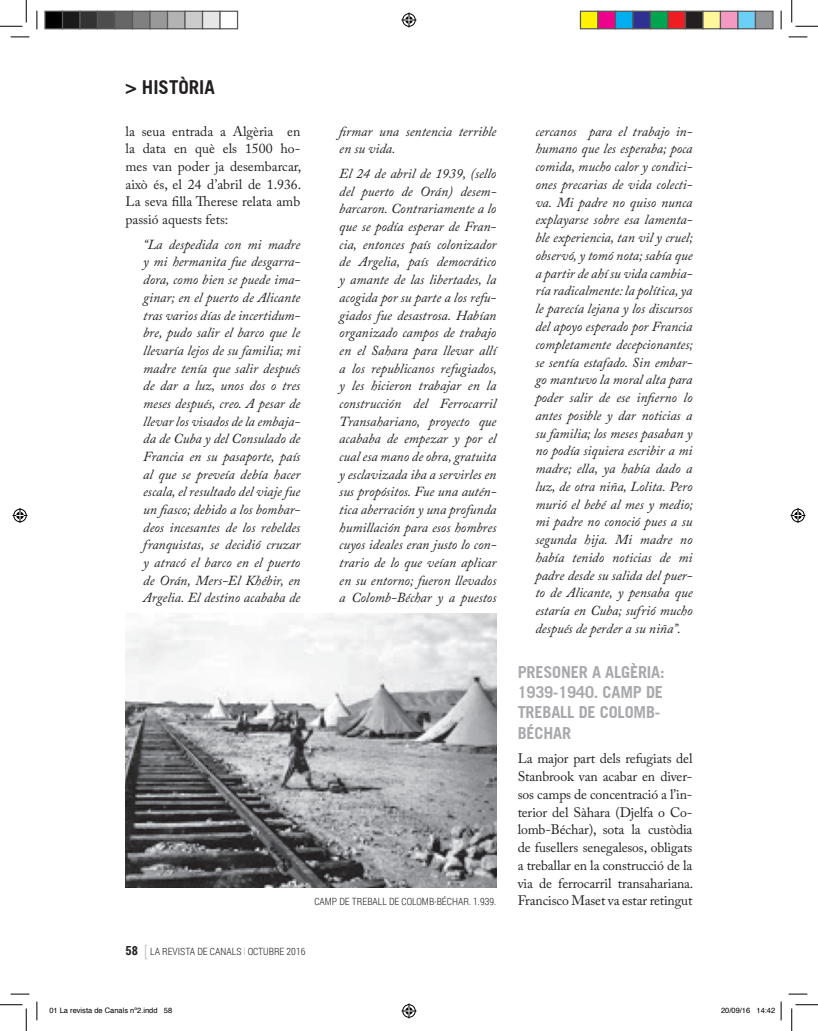
<style>
.page{position:relative;width:818px;height:1031px;background:#fff}
.page>*{position:absolute;margin:0;border:0;box-sizing:border-box;transform-origin:0 0}
.t1{font:700 18.75px "Commerce Black S Si";color:#231f20}
.t2{font:700 16.25px/20.2px "Commerce Black S Si";letter-spacing:-.01em;color:#a8a9ad}
.t3{font:italic 13.75px/17.6px "Adobe Caslon Pro";color:#231f20;text-align:justify}
.t4{font:13.75px/17.8px "Adobe Caslon Pro";letter-spacing:-.01em;color:#231f20;text-align:justify}
.t5{font:300 10px "Roboto Condensed";color:#231f20}
.t6{font:7.5px "Helvetica";color:#000}
.s1{font-weight:700;font-size:12.5px}
.s2{font-size:15px;color:#bcbdc0}
.s3{font-size:14.75px;color:#bcbdc0}
</style>
<div class="page">
<img style="left:125px;top:614px;width:371px;height:273px">
<svg style="left:11px;top:36px;width:18px;height:2px"></svg>
<svg style="left:788px;top:36px;width:19px;height:2px"></svg>
<svg style="left:11px;top:993px;width:18px;height:1px"></svg>
<svg style="left:788px;top:993px;width:19px;height:1px"></svg>
<svg style="left:36px;top:11px;width:2px;height:18px"></svg>
<svg style="left:36px;top:1001px;width:2px;height:19px"></svg>
<svg style="left:780px;top:11px;width:2px;height:18px"></svg>
<svg style="left:0;top:0;width:27px;height:27px"></svg>
<svg style="left:0;top:1004px;width:27px;height:26px"></svg>
<svg style="left:791px;top:0;width:27px;height:27px"></svg>
<svg style="left:791px;top:1004px;width:27px;height:26px"></svg>
<svg style="left:401px;top:13px;width:15px;height:15px"></svg>
<svg style="left:401px;top:1003px;width:15px;height:15px"></svg>
<svg style="left:13px;top:508px;width:15px;height:15px"></svg>
<svg style="left:790px;top:508px;width:15px;height:15px"></svg>
<div style="left:45px;top:11px;width:18px;height:18px;background:#000"></div>
<div style="left:44px;top:11px;width:19px;height:18px;border:1px solid #595959"></div>
<div style="left:63px;top:11px;width:17px;height:18px;background:#1a1a1a"></div>
<div style="left:62px;top:11px;width:19px;height:18px;border:1px solid #595959"></div>
<div style="left:80px;top:11px;width:18px;height:18px;background:#333"></div>
<div style="left:79px;top:11px;width:19px;height:18px;border:1px solid #595959"></div>
<div style="left:98px;top:11px;width:17px;height:18px;background:#4d4d4d"></div>
<div style="left:97px;top:11px;width:19px;height:18px;border:1px solid #595959"></div>
<div style="left:115px;top:11px;width:18px;height:18px;background:#666"></div>
<div style="left:114px;top:11px;width:19px;height:18px;border:1px solid #595959"></div>
<div style="left:133px;top:11px;width:17px;height:18px;background:#808080"></div>
<div style="left:132px;top:11px;width:19px;height:18px;border:1px solid #595959"></div>
<div style="left:150px;top:11px;width:18px;height:18px;background:#999"></div>
<div style="left:149px;top:11px;width:19px;height:18px;border:1px solid #595959"></div>
<div style="left:168px;top:11px;width:17px;height:18px;background:#b3b3b3"></div>
<div style="left:167px;top:11px;width:19px;height:18px;border:1px solid #595959"></div>
<div style="left:185px;top:11px;width:18px;height:18px;background:#ccc"></div>
<div style="left:184px;top:11px;width:19px;height:18px;border:1px solid #595959"></div>
<div style="left:203px;top:11px;width:17px;height:18px;background:#e6e6e6"></div>
<div style="left:202px;top:11px;width:19px;height:18px;border:1px solid #595959"></div>
<div style="left:219px;top:11px;width:19px;height:18px;border:1px solid #595959"></div>
<div style="left:580px;top:11px;width:18px;height:18px;background:#fff101"></div>
<div style="left:580px;top:11px;width:18px;height:18px;border:1px solid #595959"></div>
<div style="left:598px;top:11px;width:17px;height:18px;background:#ed028c"></div>
<div style="left:597px;top:11px;width:19px;height:18px;border:1px solid #595959"></div>
<div style="left:615px;top:11px;width:18px;height:18px;background:#00aeef"></div>
<div style="left:615px;top:11px;width:18px;height:18px;border:1px solid #595959"></div>
<div style="left:633px;top:11px;width:17px;height:18px;background:#2e3092"></div>
<div style="left:632px;top:11px;width:19px;height:18px;border:1px solid #595959"></div>
<div style="left:650px;top:11px;width:18px;height:18px;background:#00a54f"></div>
<div style="left:650px;top:11px;width:18px;height:18px;border:1px solid #595959"></div>
<div style="left:668px;top:11px;width:17px;height:18px;background:#ee1d23"></div>
<div style="left:667px;top:11px;width:19px;height:18px;border:1px solid #595959"></div>
<div style="left:685px;top:11px;width:18px;height:18px;background:#231f20"></div>
<div style="left:685px;top:11px;width:18px;height:18px;border:1px solid #595959"></div>
<div style="left:703px;top:11px;width:17px;height:18px;background:#fff79a"></div>
<div style="left:702px;top:11px;width:19px;height:18px;border:1px solid #595959"></div>
<div style="left:720px;top:11px;width:18px;height:18px;background:#f499c2"></div>
<div style="left:720px;top:11px;width:18px;height:18px;border:1px solid #595959"></div>
<div style="left:738px;top:11px;width:17px;height:18px;background:#6bcff6"></div>
<div style="left:737px;top:11px;width:19px;height:18px;border:1px solid #595959"></div>
<div style="left:755px;top:11px;width:18px;height:18px;background:#939598"></div>
<div style="left:755px;top:11px;width:18px;height:18px;border:1px solid #595959"></div>
<svg style="left:780px;top:1001px;width:2px;height:19px"></svg>
<h1 class="t1" style="left:125px;top:75px;width:91px">&gt; HISTÒRIA</h1>
<p class="t4" style="left:125px;top:122px;width:177px">la seua entrada a Algèria en la data en què els 1500 ho&shy;mes van poder ja desembarcar, això és, el 24 d’abril de 1.936.<br>La seva filla Therese relata amb passió aquests fets:</p>
<p class="t3" style="left:143px;top:235px;width:159px">“La despedida con mi madre y mi hermanita fue desgarra&shy;dora, como bien se puede ima&shy;ginar; en el puerto de Alicante tras varios días de incertidum&shy;bre, pudo salir el barco que le llevaría lejos de su familia; mi madre tenía que salir después de dar a luz, unos dos o tres meses después, creo. A pesar de llevar los visados de la embaja&shy;da de Cuba y del Consulado de Francia en su pasaporte, país al que se preveía debía hacer escala, el resultado del viaje fue un fiasco; debido a los bombar&shy;deos incesantes de los rebeldes franquistas, se decidió cruzar y atracó el barco en el puerto de Orán, Mers-El Khébir, en Argelia. El destino acababa de</p>
<p class="t3" style="left:339px;top:122px;width:159px">firmar una sentencia terrible en su vida.</p>
<p class="t3" style="left:339px;top:164px;width:159px">El 24 de abril de 1939, (sello del puerto de Orán) desem&shy;barcaron. Contrariamente a lo que se podía esperar de Fran&shy;cia, entonces país colonizador de Argelia, país democrático y amante de las libertades, la acogida por su parte a los refu&shy;giados fue desastrosa. Habían organizado campos de trabajo en el Sahara para llevar allí a los republicanos refugiados, y les hicieron trabajar en la construcción del Ferrocarril Transahariano, proyecto que acababa de empezar y por el cual esa mano de obra, gratuita y esclavizada iba a servirles en sus propósitos. Fue una autén&shy;tica aberración y una profunda humillación para esos hombres cuyos ideales eran justo lo con&shy;trario de lo que veían aplicar en su entorno; fueron llevados a Colomb-Béchar y a puestos</p>
<p class="t3" style="left:535px;top:122px;width:159px">cercanos para el trabajo in&shy;humano que les esperaba; poca comida, mucho calor y condici&shy;ones precarias de vida colecti&shy;va. Mi padre no quiso nunca explayarse sobre esa lamenta&shy;ble experiencia, tan vil y cruel; observó, y tomó nota; sabía que a partir de ahí su vida cambia&shy;ría radicalmente: la política, ya le parecía lejana y los discursos del apoyo esperado por Francia completamente decepcionantes; se sentía estafado. Sin embar&shy;go mantuvo la moral alta para poder salir de ese infierno lo antes posible y dar noticias a su familia; los meses pasaban y no podía siquiera escribir a mi madre; ella, ya había dado a luz, de otra niña, Lolita. Pero murió el bebé al mes y medio; mi padre no conoció pues a su segunda hija. Mi madre no había tenido noticias de mi padre desde su salida del puer&shy;to de Alicante, y pensaba que estaría en Cuba; sufrió mucho después de perder a su niña”.</p>
<p class="t2" style="left:518px;top:661px;width:149px">PRESONER A ALGÈRIA:<br>1939-1940. CAMP DE<br>TREBALL DE COLOMB-<br>BÉCHAR</p>
<p class="t4" style="left:518px;top:749px;width:177px">La major part dels refugiats del Stanbrook van acabar en diver&shy;sos camps de concentració a l’in&shy;terior del Sàhara (Djelfa o Co&shy;lomb-Béchar), sota la custòdia de fusellers senegalesos, obligats a treballar en la construcció de la via de ferrocarril transahariana.</p>
<p class="t5" style="left:314px;top:894px;width:12px">CAMP</p>
<p class="t5" style="left:339px;top:894px;width:19px">DE TREBALL</p>
<p class="t5" style="left:389px;top:894px;width:25px">DE COLOMB</p>
<p class="t5" style="left:434px;top:894px;width:64px">-BÉCHAR. 1.939.</p>
<p class="t4" style="left:518px;top:891px;width:176px">Francisco Maset va estar retingut</p>
<p class="t5" style="left:125px;top:944px;width:181px"><span class="s1">58</span> <span class="s2">[</span> LA REVISTA DE CANALS <span class="s3">I</span> OCTUBRE 2016</p>
<p class="t6" style="left:49px;top:1004px;width:124px">01 La revista de Canals nº2.indd 58</p>
<p class="t6" style="left:721px;top:1004px;width:56px">20/09/16 14:42</p>
</div>
